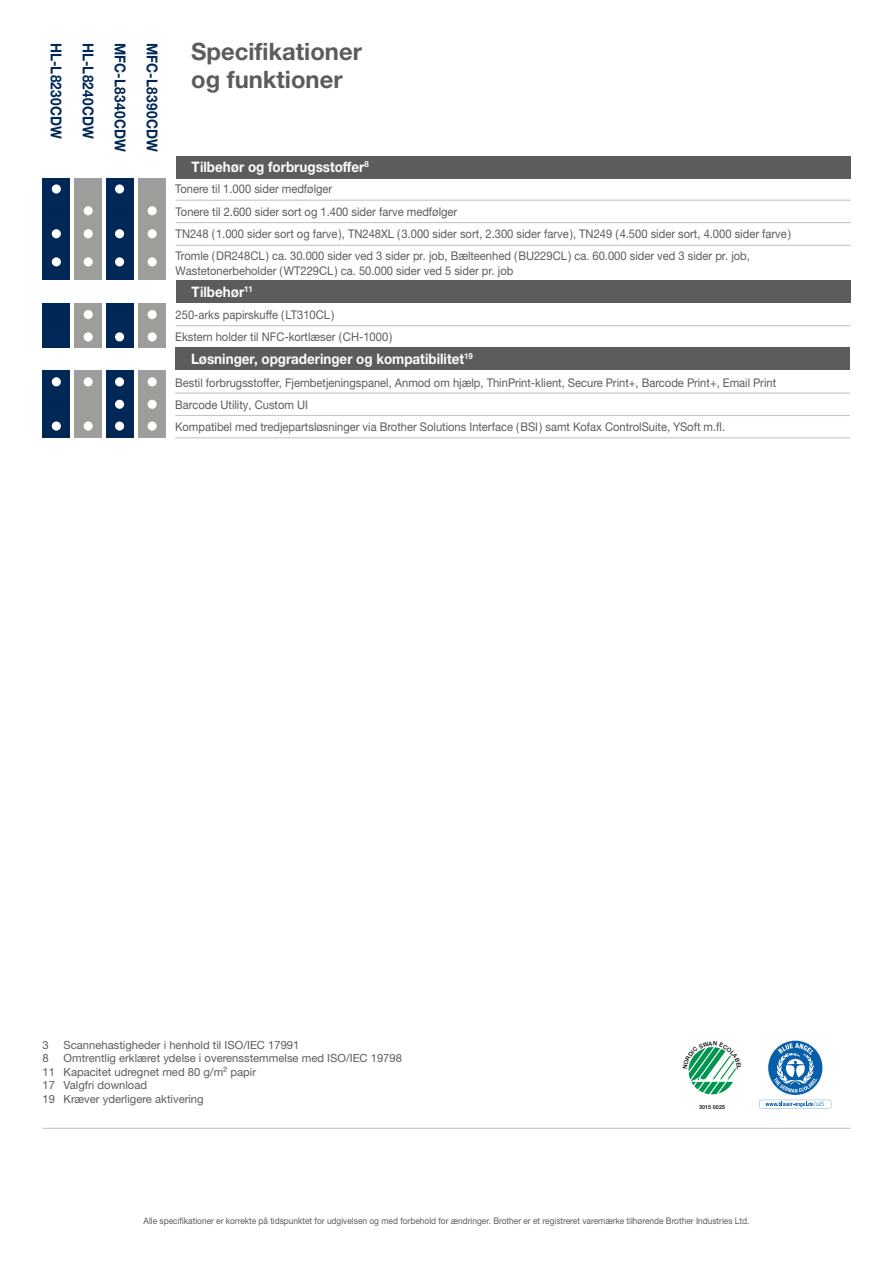
<style>
.page{position:relative;width:893px;height:1263px;background:#fff}
.page>*{position:absolute;margin:0;border:0;box-sizing:border-box;transform-origin:0 0}
.t1{font:700 24px/28.5px "Helvetica Neue LTW1 G";color:#5c5c5b}
.t2{font:700 15px "Helvetica Neue LTW1 G";letter-spacing:.02em;color:#002856;scale:.9 1}
.t3{font:700 14.4px "Helvetica Neue LTW1 G";color:#fff;scale:.93 1}
.t4{font:12px/22.6px "Helvetica Neue LTW1 G";color:#5c5c5b;scale:.93 1}
.t5{font:11.25px/13.5px "Helvetica Neue LTW1 G";color:#5c5c5b}
.t6{font:9px "Helvetica Neue LTW1 G";color:#5c5c5b;scale:.93 1}
.t7{font:500 5.55px "Helvetica Neue LT Std";color:#000}
</style>
<div class="page">
<hr style="left:43px;top:1128px;width:807px;height:1px;background:#c6c6c6">
<svg style="left:759px;top:1041px;width:72px;height:67px"></svg>
<div style="left:43px;top:178px;width:27px;height:102px;background:#002856"></div>
<div style="left:138px;top:178px;width:28px;height:102px;background:#9d9d9c"></div>
<div style="left:74px;top:178px;width:28px;height:102px;background:#9d9d9c"></div>
<div style="left:106px;top:178px;width:28px;height:102px;background:#002856"></div>
<hr style="left:176px;top:200px;width:674px;height:1px;background:#c6c6c6">
<hr style="left:176px;top:222px;width:674px;height:1px;background:#c6c6c6">
<div style="left:176px;top:156px;width:674px;height:22px;background:#5c5c5b"></div>
<div style="left:52px;top:184px;width:9px;height:10px;background:#fff;border-radius:50%"></div>
<div style="left:115px;top:184px;width:9px;height:10px;background:#fff;border-radius:50%"></div>
<div style="left:52px;top:229px;width:9px;height:9px;background:#fff;border-radius:50%"></div>
<div style="left:84px;top:229px;width:9px;height:9px;background:#fff;border-radius:50%"></div>
<div style="left:115px;top:229px;width:9px;height:9px;background:#fff;border-radius:50%"></div>
<div style="left:148px;top:229px;width:9px;height:9px;background:#fff;border-radius:50%"></div>
<div style="left:176px;top:280px;width:674px;height:23px;background:#5c5c5b"></div>
<hr style="left:176px;top:245px;width:674px;height:1px;background:#c6c6c6">
<div style="left:43px;top:303px;width:27px;height:45px;background:#002856"></div>
<div style="left:138px;top:303px;width:28px;height:45px;background:#9d9d9c"></div>
<div style="left:74px;top:303px;width:28px;height:45px;background:#9d9d9c"></div>
<div style="left:106px;top:303px;width:28px;height:45px;background:#002856"></div>
<hr style="left:176px;top:325px;width:674px;height:1px;background:#c6c6c6">
<div style="left:84px;top:310px;width:9px;height:9px;background:#fff;border-radius:50%"></div>
<div style="left:148px;top:310px;width:9px;height:9px;background:#fff;border-radius:50%"></div>
<div style="left:175px;top:348px;width:675px;height:22px;background:#5c5c5b"></div>
<div style="left:43px;top:370px;width:27px;height:68px;background:#002856"></div>
<div style="left:138px;top:370px;width:28px;height:68px;background:#9d9d9c"></div>
<div style="left:74px;top:370px;width:28px;height:68px;background:#9d9d9c"></div>
<div style="left:106px;top:370px;width:28px;height:68px;background:#002856"></div>
<hr style="left:175px;top:392px;width:675px;height:2px;background:#c6c6c6">
<hr style="left:175px;top:415px;width:675px;height:1px;background:#c6c6c6">
<hr style="left:175px;top:437px;width:675px;height:1px;background:#c6c6c6">
<div style="left:84px;top:206px;width:9px;height:9px;background:#fff;border-radius:50%"></div>
<div style="left:148px;top:206px;width:9px;height:9px;background:#fff;border-radius:50%"></div>
<div style="left:52px;top:257px;width:9px;height:9px;background:#fff;border-radius:50%"></div>
<div style="left:84px;top:257px;width:9px;height:9px;background:#fff;border-radius:50%"></div>
<div style="left:115px;top:257px;width:9px;height:9px;background:#fff;border-radius:50%"></div>
<div style="left:148px;top:257px;width:9px;height:9px;background:#fff;border-radius:50%"></div>
<div style="left:52px;top:377px;width:9px;height:9px;background:#fff;border-radius:50%"></div>
<div style="left:84px;top:377px;width:9px;height:9px;background:#fff;border-radius:50%"></div>
<div style="left:115px;top:377px;width:9px;height:9px;background:#fff;border-radius:50%"></div>
<div style="left:148px;top:377px;width:9px;height:9px;background:#fff;border-radius:50%"></div>
<div style="left:115px;top:400px;width:9px;height:9px;background:#fff;border-radius:50%"></div>
<div style="left:148px;top:400px;width:9px;height:9px;background:#fff;border-radius:50%"></div>
<div style="left:52px;top:421px;width:9px;height:10px;background:#fff;border-radius:50%"></div>
<div style="left:84px;top:421px;width:9px;height:10px;background:#fff;border-radius:50%"></div>
<div style="left:115px;top:421px;width:9px;height:10px;background:#fff;border-radius:50%"></div>
<div style="left:148px;top:421px;width:9px;height:10px;background:#fff;border-radius:50%"></div>
<div style="left:84px;top:332px;width:9px;height:9px;background:#fff;border-radius:50%"></div>
<div style="left:115px;top:332px;width:9px;height:9px;background:#fff;border-radius:50%"></div>
<div style="left:148px;top:332px;width:9px;height:9px;background:#fff;border-radius:50%"></div>
<svg style="left:688px;top:1047px;width:48px;height:47px"></svg>
<p class="t2" style="left:66px;top:43px;width:108px;rotate:90deg">HL-L8230CDW</p>
<p class="t2" style="left:97px;top:43px;width:108px;rotate:90deg">HL-L8240CDW</p>
<p class="t2" style="left:129px;top:43px;width:122px;rotate:90deg">MFC-L8340CDW</p>
<p class="t2" style="left:161px;top:43px;width:123px;rotate:90deg">MFC-L8390CDW</p>
<h1 class="t1" style="left:191px;top:37px;width:172px">Specifikationer og funktioner</h1>
<p class="t3" style="left:192px;top:158px;width:192px">Tilbehør og forbrugsstoffer<sup>8</sup></p>
<p class="t4" style="left:175px;top:177px;width:664px">Tonere til 1.000 sider medfølger<br>Tonere til 2.600 sider sort og 1.400 sider farve medfølger<br>TN248 (1.000 sider sort og farve), TN248XL (3.000 sider sort, 2.300 sider farve), TN249 (4.500 sider sort, 4.000 sider farve)</p>
<p class="t4" style="left:176px;top:248px;width:619px;line-height:15px">Tromle (DR248CL) ca. 30.000 sider ved 3 sider pr. job, Bælteenhed (BU229CL) ca. 60.000 sider ved 3 sider pr. job,<br>Wastetonerbeholder (WT229CL) ca. 50.000 sider ved 5 sider pr. job</p>
<p class="t4" style="left:176px;top:303px;width:172px">250-arks papirskuffe (LT310CL)</p>
<p class="t3" style="left:192px;top:283px;width:68px">Tilbehør<sup>11</sup></p>
<p class="t4" style="left:175px;top:325px;width:235px">Ekstern holder til NFC-kortlæser (CH-1000)</p>
<p class="t3" style="left:191px;top:350px;width:304px">Løsninger, opgraderinger og kompatibilitet<sup>19</sup></p>
<p class="t4" style="left:175px;top:371px;width:648px;line-height:22.2px">Bestil forbrugsstoffer, Fjernbetjeningspanel, Anmod om hjælp, ThinPrint-klient, Secure Print+, Barcode Print+, Email Print<br>Barcode Utility, Custom UI<br>Kompatibel med tredjepartsløsninger via Brother Solutions Interface (BSI) samt Kofax ControlSuite, YSoft m.fl.</p>
<p class="t5" style="left:43px;top:1038px;width:8px">3</p>
<p class="t5" style="left:64px;top:1038px;width:237px">Scannehastigheder i henhold til ISO/IEC 17991</p>
<p class="t5" style="left:43px;top:1051px;width:8px">8</p>
<p class="t5" style="left:43px;top:1051px;width:361px;text-indent:21px">Omtrentlig erklæret ydelse i overensstemmelse med ISO/IEC 19798<br>11 Kapacitet udregnet med 80 g/m² papir<br>17 Valgfri download<br>19 Kræver yderligere aktivering</p>
<p class="t7" style="left:699px;top:1103px;width:28px">3015 0025</p>
<p class="t6" style="left:144px;top:1215px;width:653px">Alle specifikationer er korrekte på tidspunktet for udgivelsen og med forbehold for ændringer. Brother er et registreret varemærke tilhørende Brother Industries Ltd.</p>
</div>
